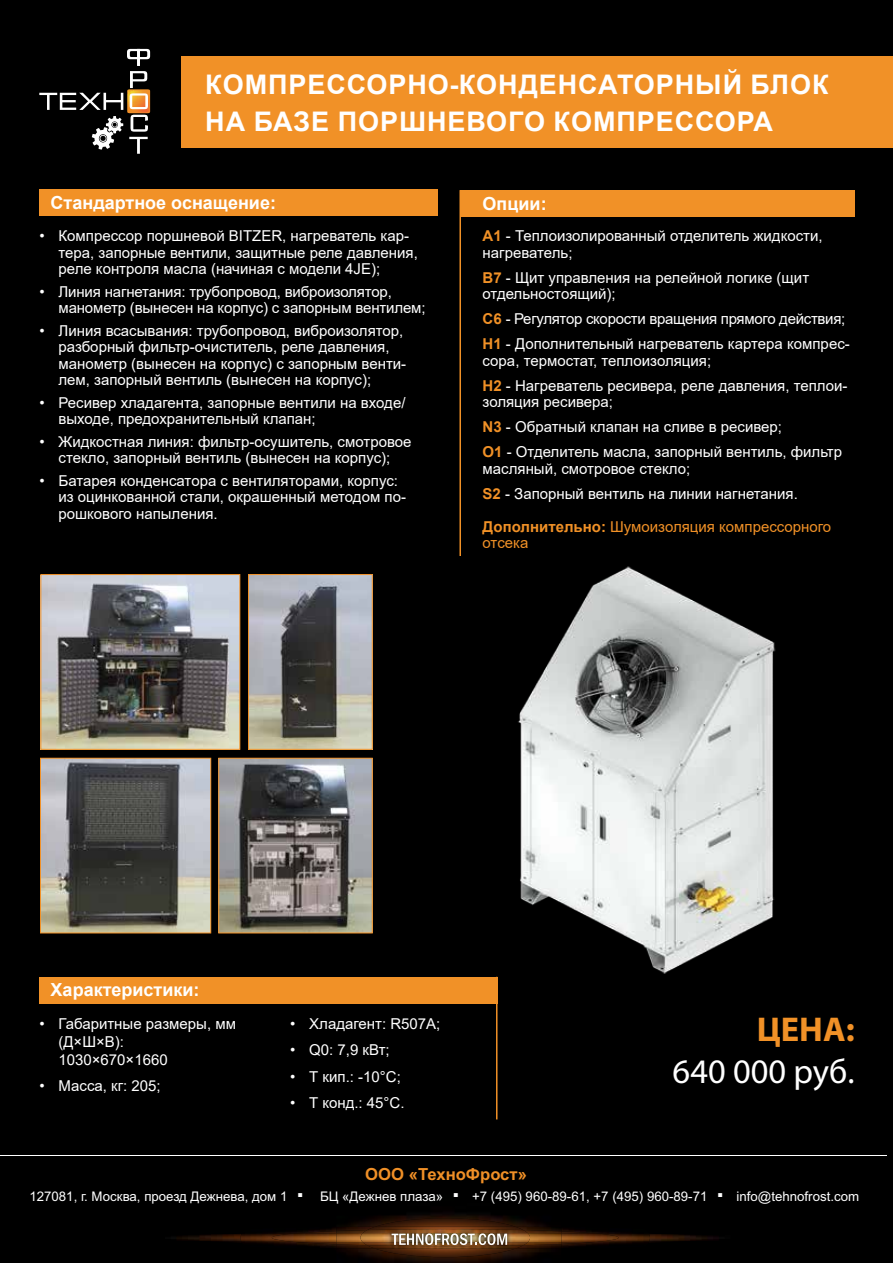
<style>
.page{position:relative;width:893px;height:1263px;background:#000}
.page>*{position:absolute;margin:0;border:0;box-sizing:border-box;transform-origin:0 0}
.t1{font:38.85px "Arial";color:#fff}
.t2{font:34.5px "Myriad Pro";color:#fff}
.t3{font:700 34.5px "Myriad Pro";color:#f19127}
.t4{font:700 27px/36.2px "Arial";letter-spacing:.035em;color:#fff}
.t5{font:700 18px "Arial";color:#fff}
.t6{font:700 16.65px "Arial";color:#f09027}
.t7{font:15px/16.5px "Arial";color:#fff}
.t8{font:15px/25px "Arial";letter-spacing:-.02em;color:#fff}
.t9{font:15px/16.5px "Arial";color:#f19127}
.t10{font:13.2px "Arial";color:#fff}
.s1{font-weight:700;color:#f19127}
.s2{font-weight:700}
</style>
<div class="page">
<svg style="left:176px;top:1213px;width:543px;height:50px"></svg>
<hr style="left:0;top:1155px;width:887px;height:1px;background:#fff">
<div style="left:182px;top:57px;width:711px;height:91px;background:#f19127"></div>
<img style="left:42px;top:576px;width:196px;height:172px">
<div style="left:40px;top:574px;width:200px;height:176px;border:1px solid #f19127"></div>
<svg style="left:39px;top:49px;width:111px;height:105px"></svg>
<img style="left:518px;top:566px;width:258px;height:408px">
<div style="left:39px;top:977px;width:458px;height:26px;background:#f19127"></div>
<img style="left:250px;top:576px;width:121px;height:172px">
<div style="left:248px;top:574px;width:125px;height:176px;border:1px solid #f19127"></div>
<div style="left:39px;top:189px;width:399px;height:27px;background:#f19127"></div>
<div style="left:460px;top:190px;width:395px;height:27px;background:#f19127"></div>
<hr style="left:459px;top:190px;width:2px;height:366px;background:#f19127">
<img style="left:220px;top:760px;width:151px;height:171px">
<div style="left:218px;top:758px;width:155px;height:175px;border:1px solid #f19127"></div>
<img style="left:42px;top:760px;width:167px;height:171px">
<div style="left:40px;top:758px;width:171px;height:175px;border:1px solid #f19127"></div>
<hr style="left:496px;top:977px;width:1px;height:142px;background:#f19127">
<h3 class="t4" style="left:205px;top:67px;width:625px">КОМПРЕССОРНО-КОНДЕНСАТОРНЫЙ БЛОК<br>НА БАЗЕ ПОРШНЕВОГО КОМПРЕССОРА</h3>
<p class="t5" style="left:51px;top:190px;width:227px">Стандартное оснащение:</p>
<p class="t5" style="left:483px;top:191px;width:66px">Опции:</p>
<p class="t7" style="left:483px;top:228px;width:342px"><span class="s1">A1</span> - Теплоизолированный отделитель жидкости, нагреватель;</p>
<p class="t7" style="left:483px;top:269px;width:328px"><span class="s1">B7</span> - Щит управления на релейной логике (щит отдельностоящий);</p>
<p class="t8" style="left:483px;top:306px;width:369px"><span class="s1">С6</span> - Регулятор скорости вращения прямого действия;<br><span class="s1">H1</span> - Дополнительный нагреватель картера компрес-</p>
<p class="t7" style="left:483px;top:348px;width:366px;line-height:25px">сора, термостат, теплоизоляция;<br><span class="s1">H2</span> - Нагреватель ресивера, реле давления, теплои-</p>
<p class="t7" style="left:483px;top:389px;width:361px;line-height:25px">золяция ресивера;<br><span class="s1">N3</span> - Обратный клапан на сливе в ресивер;<br><span class="s1">O1</span> - Отделитель масла, запорный вентиль, фильтр</p>
<p class="t7" style="left:483px;top:456px;width:317px;line-height:25px">масляный, смотровое стекло;<br><span class="s1">S2</span> - Запорный вентиль на линии нагнетания.</p>
<p class="t9" style="left:483px;top:518px;width:350px"><span class="s2">Дополнительно:</span> Шумоизоляция компрессорного отсека</p>
<p class="t7" style="left:59px;top:228px;width:361px;text-indent:-19px">• Компрессор поршневой BITZER, нагреватель кар&shy;тера, запорные вентили, защитные реле давления, реле контроля масла (начиная с модели 4JE);</p>
<p class="t7" style="left:59px;top:283px;width:369px;text-indent:-19px">• Линия нагнетания: трубопровод, виброизолятор, манометр (вынесен на корпус) с запорным вентилем;</p>
<p class="t7" style="left:59px;top:322px;width:349px;text-indent:-19px">• Линия всасывания: трубопровод, виброизолятор, разборный фильтр-очиститель, реле давления, манометр (вынесен на корпус) с запорным венти&shy;лем, запорный вентиль (вынесен на корпус);</p>
<p class="t7" style="left:59px;top:394px;width:348px;text-indent:-19px">• Ресивер хладагента, запорные вентили на входе/ выходе, предохранительный клапан;</p>
<p class="t7" style="left:39px;top:433px;width:374px;text-align:center">• Жидкостная линия: фильтр-осушитель, смотровое стекло, запорный вентиль (вынесен на корпус);</p>
<p class="t7" style="left:59px;top:472px;width:349px;text-indent:-19px">• Батарея конденсатора с вентиляторами, корпус: из оцинкованной стали, окрашенный методом по&shy;рошкового напыления.</p>
<p class="t5" style="left:51px;top:977px;width:150px">Характеристики:</p>
<p class="t7" style="left:59px;top:1014px;width:179px;line-height:18px;text-indent:-19px">• Габаритные размеры, мм (Д×Ш×В):<br>1030×670×1660</p>
<p class="t7" style="left:39px;top:1077px;width:123px">• Масса, кг: 205;</p>
<p class="t7" style="left:290px;top:1015px;width:152px">• Хладагент: R507A;</p>
<p class="t7" style="left:290px;top:1041px;width:101px">• Q0: 7,9 кВт;</p>
<p class="t7" style="left:290px;top:1068px;width:112px">• Т кип.: -10°С;</p>
<p class="t7" style="left:290px;top:1094px;width:116px">• T конд.: 45°С.</p>
<p class="t6" style="left:365px;top:1162px;width:163px">ООО «ТехноФрост»</p>
<h2 class="t3" style="left:757px;top:1007px;width:99px">ЦЕНА:</h2>
<h2 class="t2" style="left:673px;top:1050px;width:183px">640 000 руб.</h2>
<p class="t10" style="left:29px;top:1187px;width:259px">127081, г. Москва, проезд Дежнева, дом 1</p>
<h1 class="t1" style="left:295px;top:1157px;width:12px">.</h1>
<p class="t10" style="left:320px;top:1187px;width:125px">БЦ «Дежнев плаза»</p>
<h1 class="t1" style="left:451px;top:1157px;width:12px">.</h1>
<p class="t10" style="left:472px;top:1187px;width:237px">+7 (495) 960-89-61, +7 (495) 960-89-71</p>
<h1 class="t1" style="left:715px;top:1157px;width:12px">.</h1>
<p class="t10" style="left:736px;top:1187px;width:124px">info@tehnofrost.com</p>
</div>
